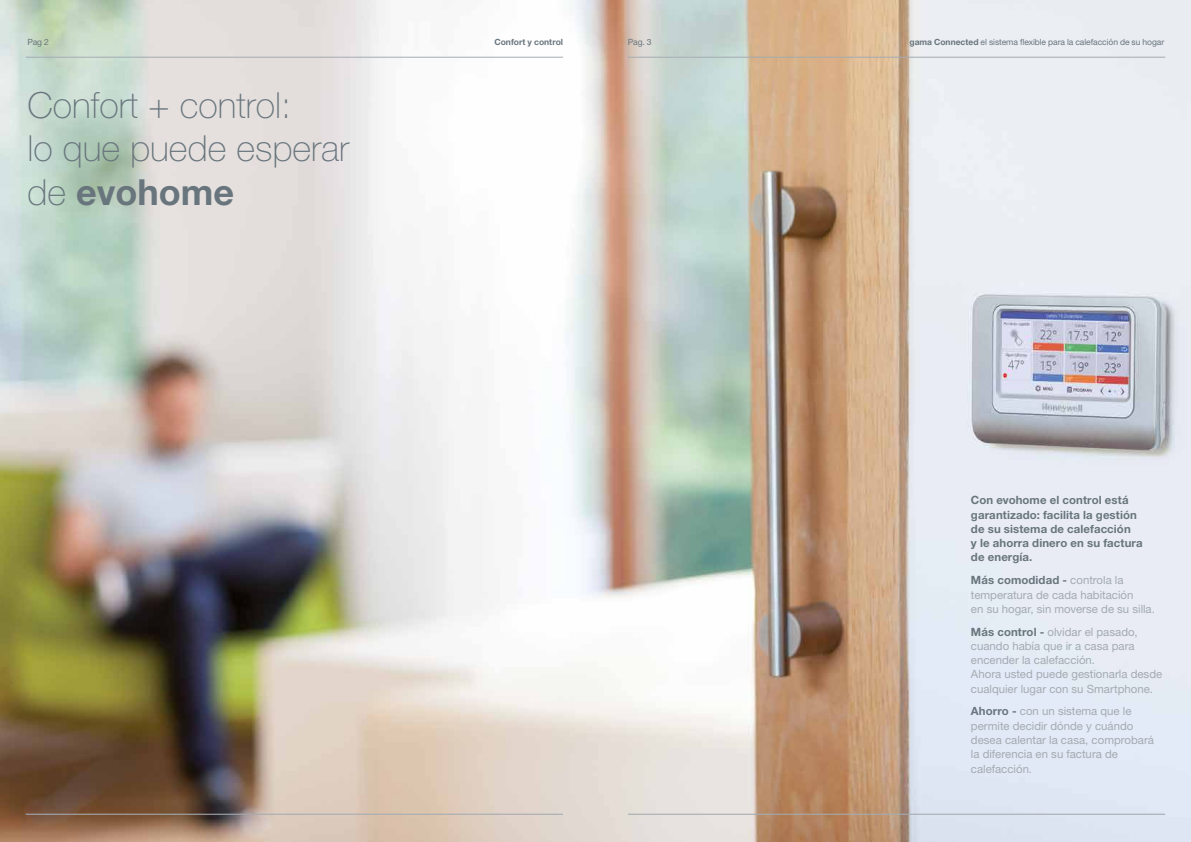
<style>
.page{position:relative;width:1191px;height:842px;background:#fff}
.page>*{position:absolute;margin:0;border:0;box-sizing:border-box;transform-origin:0 0}
.t1{font:100 36px/43.2px "Helvetica Neue LT Std";color:#68757d}
.t2{font:11.4px/14.3px "Helvetica Neue LT Std";color:#a4abb1}
.t3{font:700 11.4px/14.3px "Helvetica Neue LT Std";letter-spacing:.01em;color:#68757d}
.t4{font:700 8.6px "Helvetica Neue LT Std";color:#68757d}
.t5{font:8.6px "Helvetica Neue LT Std";letter-spacing:-.015em;color:#68757d}
.t6{font:8.5px "Helvetica Neue LT Std";letter-spacing:-.01em;color:#68757d}
.s1{font-weight:700}
.s2{font-weight:700;color:#68757d}
</style>
<div class="page">
<img style="left:0;top:0;width:1191px;height:842px">
<hr style="left:26px;top:814px;width:537px;height:1px;background:#a4abb1">
<hr style="left:628px;top:814px;width:537px;height:1px;background:#a4abb1">
<hr style="left:26px;top:57px;width:537px;height:1px;background:#a4abb1">
<hr style="left:628px;top:57px;width:537px;height:1px;background:#a4abb1">
<p class="t5" style="left:27px;top:36px;width:23px">Pag 2</p>
<p class="t4" style="left:494px;top:36px;width:70px">Confort y control</p>
<p class="t5" style="left:628px;top:36px;width:25px">Pag. 3</p>
<h1 class="t1" style="left:27px;top:84px;width:323px">Confort + control:<br>lo que puede esperar de <span class="s1">evohome</span></h1>
<p class="t6" style="left:909px;top:36px;width:256px"><span class="s1">gama Connected</span> el sistema flexible para la calefacción de su hogar</p>
<p class="t3" style="left:971px;top:493px;width:173px">Con evohome el control está garantizado: facilita la gestión de su sistema de calefacción<br>y le ahorra dinero en su factura de energía.</p>
<p class="t2" style="left:971px;top:573px;width:185px"><span class="s2">Más comodidad -</span> controla la temperatura de cada habitación<br>en su hogar, sin moverse de su silla.</p>
<p class="t2" style="left:971px;top:624px;width:193px"><span class="s2">Más control -</span> olvidar el pasado, cuando había que ir a casa para encender la calefacción.<br>Ahora usted puede gestionarla desde cualquier lugar con su Smartphone.</p>
<p class="t2" style="left:971px;top:704px;width:184px"><span class="s2">Ahorro -</span> con un sistema que le permite decidir dónde y cuándo desea calentar la casa, comprobará la diferencia en su factura de calefacción.</p>
</div>
